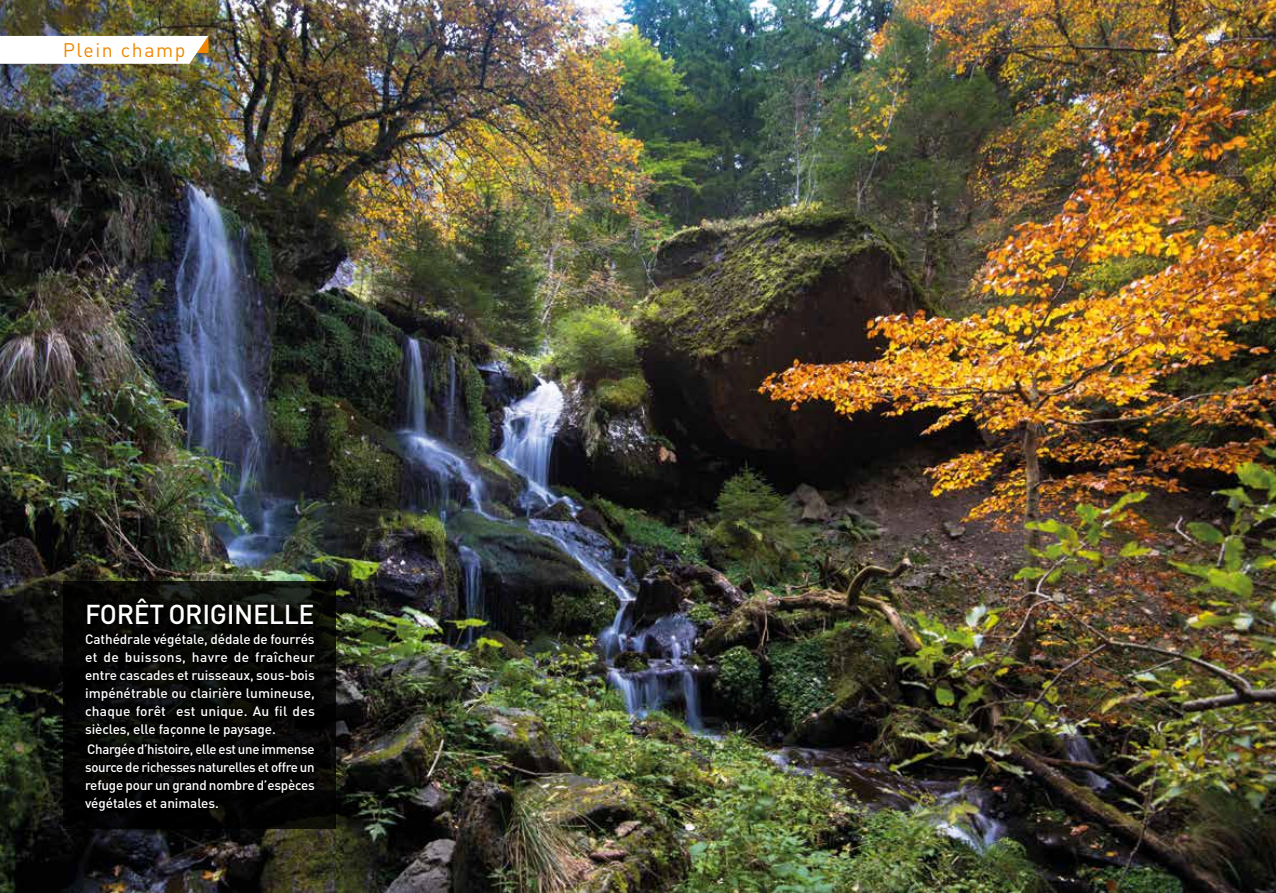
<style>
.page{position:relative;width:1276px;height:893px;background:#fff}
.page>*{position:absolute;margin:0;border:0;box-sizing:border-box;transform-origin:0 0}
.t1{font:500 27px "DIN Pro";letter-spacing:-.01em;color:#fff}
.t2{font:19.5px "DIN Pro";letter-spacing:.08em;color:#f18700}
.t3{font:500 13.5px/18px "DIN Pro";letter-spacing:-.005em;color:#fff;text-align:justify}
</style>
<div class="page">
<img style="left:0;top:0;width:1276px;height:893px">
<svg style="left:0;top:36px;width:208px;height:28px"></svg>
<svg style="left:64px;top:582px;width:272px;height:247px;background:#070806"></svg>
<div style="left:81px;top:594px;width:238px;height:221px;background:#000"></div>
<h2 class="t2" style="left:63px;top:37px;width:124px">Plein champ</h2>
<h1 class="t1" style="left:85px;top:596px;width:231px">FORÊT ORIGINELLE</h1>
<p class="t3" style="left:85px;top:629px;width:231px">Cathédrale végétale, dédale de fourrés et de buissons, havre de fraîcheur entre cascades et ruisseaux, sous-bois impénétrable ou clairière lumineuse, chaque forêt est unique. Au fil des siècles, elle façonne le paysage.</p>
<p class="t3" style="left:85px;top:739px;width:231px">Chargée d’histoire, elle est une immense source de richesses naturelles et offre un refuge pour un grand nombre d’espèces végétales et animales.</p>
</div>
